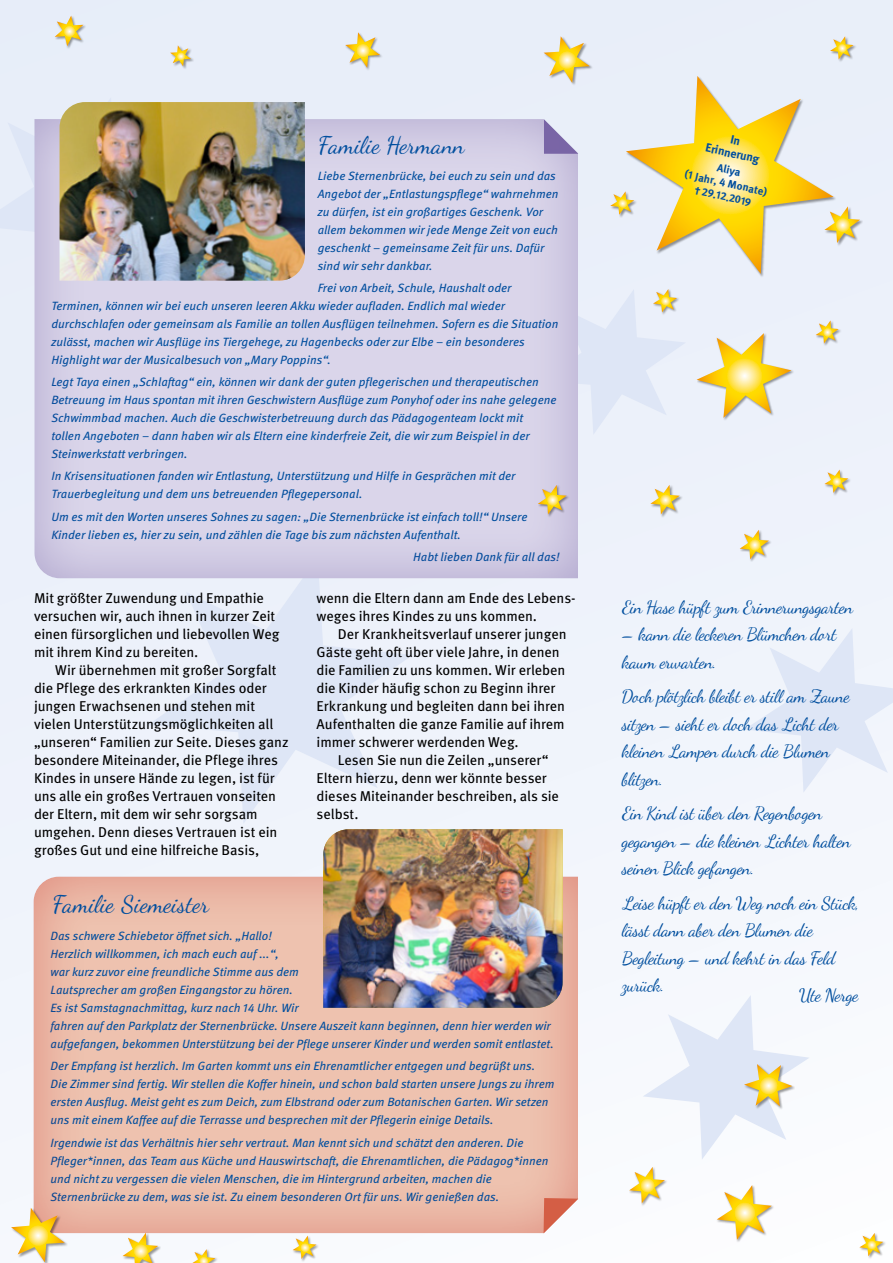
<style>
.page{position:relative;width:893px;height:1263px;background:#eef3fb}
.page>*{position:absolute;margin:0;border:0;box-sizing:border-box;transform-origin:0 0}
.t1{font:24px "Dancing Script OT";color:#004e9e}
.t2{font:18px/27.5px "Dancing Script OT";letter-spacing:-.03em;color:#004e9e}
.t3{font:14.25px/18px "Meta Pro";letter-spacing:-.005em;color:#000}
.t4{font:italic 12px/18px "Meta Pro";color:#004e9e}
.t5{font:700 12px/13.5px "Meta Pro";color:#004e9e;text-align:center}
.t6{font:700 10.95px/13.5px "Meta Pro";color:#004e9e;text-align:center}
</style>
<div class="page">
<svg style="left:149px;top:579px;width:263px;height:243px"></svg>
<svg style="left:0;top:98px;width:111px;height:133px"></svg>
<div style="left:345px;top:32px;width:39px;height:39px;background:#000;opacity:.4"></div>
<svg style="left:345px;top:32px;width:35px;height:36px"></svg>
<div style="left:170px;top:45px;width:24px;height:24px;background:#000;opacity:.4"></div>
<svg style="left:170px;top:45px;width:21px;height:21px"></svg>
<div style="left:830px;top:36px;width:27px;height:27px;background:#000;opacity:.4"></div>
<svg style="left:830px;top:36px;width:23px;height:24px"></svg>
<div style="left:717px;top:1185px;width:58px;height:58px;background:#fcfcfe"></div>
<svg style="left:717px;top:1185px;width:55px;height:55px"></svg>
<div style="left:650px;top:484px;width:33px;height:34px;background:#000;opacity:.4"></div>
<svg style="left:650px;top:485px;width:30px;height:29px"></svg>
<div style="left:54px;top:16px;width:33px;height:34px;background:#000;opacity:.4"></div>
<svg style="left:55px;top:16px;width:28px;height:30px"></svg>
<div style="left:824px;top:206px;width:39px;height:41px;background:#000;opacity:.4"></div>
<svg style="left:746px;top:629px;width:147px;height:162px"></svg>
<div style="left:629px;top:1166px;width:39px;height:41px;background:#000;opacity:.4"></div>
<svg style="left:629px;top:1167px;width:36px;height:36px"></svg>
<svg style="left:610px;top:76px;width:250px;height:198px"></svg>
<svg style="left:697px;top:333px;width:94px;height:85px"></svg>
<div style="left:20px;top:866px;width:571px;height:367px;background:#ba0402;opacity:.3"></div>
<svg style="left:544px;top:1198px;width:34px;height:35px"></svg>
<div style="left:22px;top:108px;width:568px;height:471px;background:#432b82;opacity:.3"></div>
<img style="left:323px;top:829px;width:240px;height:179px">
<img style="left:60px;top:102px;width:245px;height:179px">
<div style="left:123px;top:1232px;width:38px;height:31px;background:#000;opacity:.4"></div>
<svg style="left:122px;top:1232px;width:36px;height:31px"></svg>
<div style="left:293px;top:1235px;width:27px;height:27px;background:#000;opacity:.4"></div>
<svg style="left:293px;top:1235px;width:23px;height:24px"></svg>
<div style="left:191px;top:1248px;width:27px;height:15px;background:#000;opacity:.4"></div>
<svg style="left:192px;top:1249px;width:23px;height:14px"></svg>
<div style="left:859px;top:1232px;width:27px;height:27px;background:#000;opacity:.4"></div>
<svg style="left:859px;top:1233px;width:24px;height:23px"></svg>
<div style="left:11px;top:1208px;width:57px;height:55px;background:#000;opacity:.4"></div>
<svg style="left:11px;top:1208px;width:54px;height:54px"></svg>
<svg style="left:541px;top:289px;width:144px;height:146px"></svg>
<div style="left:538px;top:485px;width:31px;height:32px;background:#000;opacity:.4"></div>
<svg style="left:538px;top:485px;width:29px;height:29px"></svg>
<div style="left:531px;top:107px;width:61px;height:47px;background:#432b82;opacity:.3"></div>
<div style="left:740px;top:529px;width:32px;height:33px;background:#000;opacity:.4"></div>
<svg style="left:740px;top:530px;width:29px;height:29px"></svg>
<svg style="left:643px;top:996px;width:166px;height:164px"></svg>
<div style="left:824px;top:469px;width:27px;height:27px;background:#000;opacity:.4"></div>
<svg style="left:824px;top:469px;width:24px;height:24px"></svg>
<div style="left:543px;top:37px;width:50px;height:49px;background:#000;opacity:.4"></div>
<svg style="left:544px;top:36px;width:46px;height:47px"></svg>
<div style="left:816px;top:320px;width:26px;height:27px;background:#000;opacity:.4"></div>
<svg style="left:816px;top:320px;width:23px;height:24px"></svg>
<h1 class="t1" style="left:319px;top:131px;width:148px">Familie Hermann</h1>
<p class="t4" style="left:318px;top:166px;width:242px">Liebe Sternenbrücke, bei euch zu sein und das Angebot der „Entlastungspflege“ wahrnehmen zu dürfen, ist ein großartiges Geschenk. Vor allem bekommen wir jede Menge Zeit von euch geschenkt – gemeinsame Zeit für uns. Dafür sind wir sehr dankbar.</p>
<p class="t4" style="left:51px;top:278px;width:508px;text-indent:266px">Frei von Arbeit, Schule, Haushalt oder Terminen, können wir bei euch unseren leeren Akku wieder aufladen. Endlich mal wieder durchschlafen oder gemeinsam als Familie an tollen Ausflügen teilnehmen. Sofern es die Situation zulässt, machen wir Ausflüge ins Tiergehege, zu Hagenbecks oder zur Elbe – ein besonderes Highlight war der Musicalbesuch von „Mary Poppins“.</p>
<p class="t4" style="left:51px;top:372px;width:506px">Legt Taya einen „Schlaftag“ ein, können wir dank der guten pflegerischen und therapeutischen Betreuung im Haus spontan mit ihren Geschwistern Ausflüge zum Ponyhof oder ins nahe gelegene Schwimmbad machen. Auch die Geschwisterbetreuung durch das Pädagogenteam lockt mit<br>tollen Angeboten – dann haben wir als Eltern eine kinderfreie Zeit, die wir zum Beispiel in der Steinwerkstatt verbringen.</p>
<p class="t4" style="left:51px;top:466px;width:466px">In Krisensituationen fanden wir Entlastung, Unterstützung und Hilfe in Gesprächen mit der<br>Trauerbegleitung und dem uns betreuenden Pflegepersonal.</p>
<p class="t4" style="left:51px;top:507px;width:477px">Um es mit den Worten unseres Sohnes zu sagen: „Die Sternenbrücke ist einfach toll!“ Unsere<br>Kinder lieben es, hier zu sein, und zählen die Tage bis zum nächsten Aufenthalt.</p>
<p class="t4" style="left:413px;top:547px;width:148px">Habt lieben Dank für all das!</p>
<p class="t3" style="left:34px;top:588px;width:247px">Mit größter Zuwendung und Empathie versuchen wir, auch ihnen in kurzer Zeit einen fürsorglichen und liebevollen Weg mit ihrem Kind zu bereiten.</p>
<p class="t3" style="left:34px;top:660px;width:256px;text-indent:21px">Wir übernehmen mit großer Sorgfalt die Pflege des erkrankten Kindes oder jungen Erwachsenen und stehen mit vielen Unterstützungsmöglichkeiten all „unseren“ Familien zur Seite. Dieses ganz besondere Miteinander, die Pflege ihres Kindes in unsere Hände zu legen, ist für uns alle ein großes Vertrauen vonseiten der Eltern, mit dem wir sehr sorgsam umgehen. Denn dieses Vertrauen ist ein großes Gut und eine hilfreiche Basis,</p>
<p class="t3" style="left:317px;top:588px;width:261px">wenn die Eltern dann am Ende des Lebens&shy;weges ihres Kindes zu uns kommen.</p>
<p class="t3" style="left:317px;top:624px;width:251px;text-indent:21px">Der Krankheitsverlauf unserer jungen Gäste geht oft über viele Jahre, in denen die Familien zu uns kommen. Wir erleben die Kinder häufig schon zu Beginn ihrer Erkrankung und begleiten dann bei ihren Aufenthalten die ganze Familie auf ihrem immer schwerer werdenden Weg.</p>
<p class="t3" style="left:317px;top:750px;width:244px;text-indent:21px">Lesen Sie nun die Zeilen „unserer“<br>Eltern hierzu, denn wer könnte besser dieses Miteinander beschreiben, als sie selbst.</p>
<h1 class="t1" style="left:53px;top:890px;width:158px">Familie Siemeister</h1>
<p class="t4" style="left:51px;top:926px;width:505px">Das schwere Schiebetor öffnet sich. „Hallo!<br>Herzlich willkommen, ich mach euch auf ...“,<br>war kurz zuvor eine freundliche Stimme aus dem<br>Lautsprecher am großen Eingangstor zu hören.<br>Es ist Samstagnachmittag, kurz nach 14 Uhr. Wir<br>fahren auf den Parkplatz der Sternenbrücke. Unsere Auszeit kann beginnen, denn hier werden wir aufgefangen, bekommen Unterstützung bei der Pflege unserer Kinder und werden somit entlastet.</p>
<p class="t4" style="left:51px;top:1056px;width:505px">Der Empfang ist herzlich. Im Garten kommt uns ein Ehrenamtlicher entgegen und begrüßt uns.<br>Die Zimmer sind fertig. Wir stellen die Koffer hinein, und schon bald starten unsere Jungs zu ihrem ersten Ausflug. Meist geht es zum Deich, zum Elbstrand oder zum Botanischen Garten. Wir setzen uns mit einem Kaffee auf die Terrasse und besprechen mit der Pflegerin einige Details.</p>
<p class="t4" style="left:51px;top:1133px;width:499px">Irgendwie ist das Verhältnis hier sehr vertraut. Man kennt sich und schätzt den anderen. Die Pfleger*innen, das Team aus Küche und Hauswirtschaft, die Ehrenamtlichen, die Pädagog*innen und nicht zu vergessen die vielen Menschen, die im Hintergrund arbeiten, machen die Sternenbrücke zu dem, was sie ist. Zu einem besonderen Ort für uns. Wir genießen das.</p>
<p class="t5" style="left:710px;top:127px;width:57px;rotate:12deg">In<br>Erinnerung</p>
<p class="t6" style="left:689px;top:154px;width:86px;rotate:12deg">Aliya<br>(1 Jahr, 4 Monate) † 29.12.2019</p>
<h2 class="t2" style="left:622px;top:593px;width:233px">Ein Hase hüpft zum Erinnerungsgarten</h2>
<h2 class="t2" style="left:622px;top:621px;width:216px">– kann die leckeren Blümchen dort kaum erwarten.</h2>
<h2 class="t2" style="left:622px;top:683px;width:229px">Doch plötzlich bleibt er still am Zaune sitzen – sieht er doch das Licht der kleinen Lampen durch die Blumen blitzen.</h2>
<h2 class="t2" style="left:622px;top:800px;width:230px">Ein Kind ist über den Regenbogen gegangen – die kleinen Lichter halten seinen Blick gefangen.</h2>
<h2 class="t2" style="left:622px;top:889px;width:238px">Leise hüpft er den Weg noch ein Stück, lässt dann aber den Blumen die<br>Begleitung – und kehrt in das Feld zurück.</h2>
<h2 class="t2" style="left:799px;top:981px;width:61px">Ute Nerge</h2>
</div>
